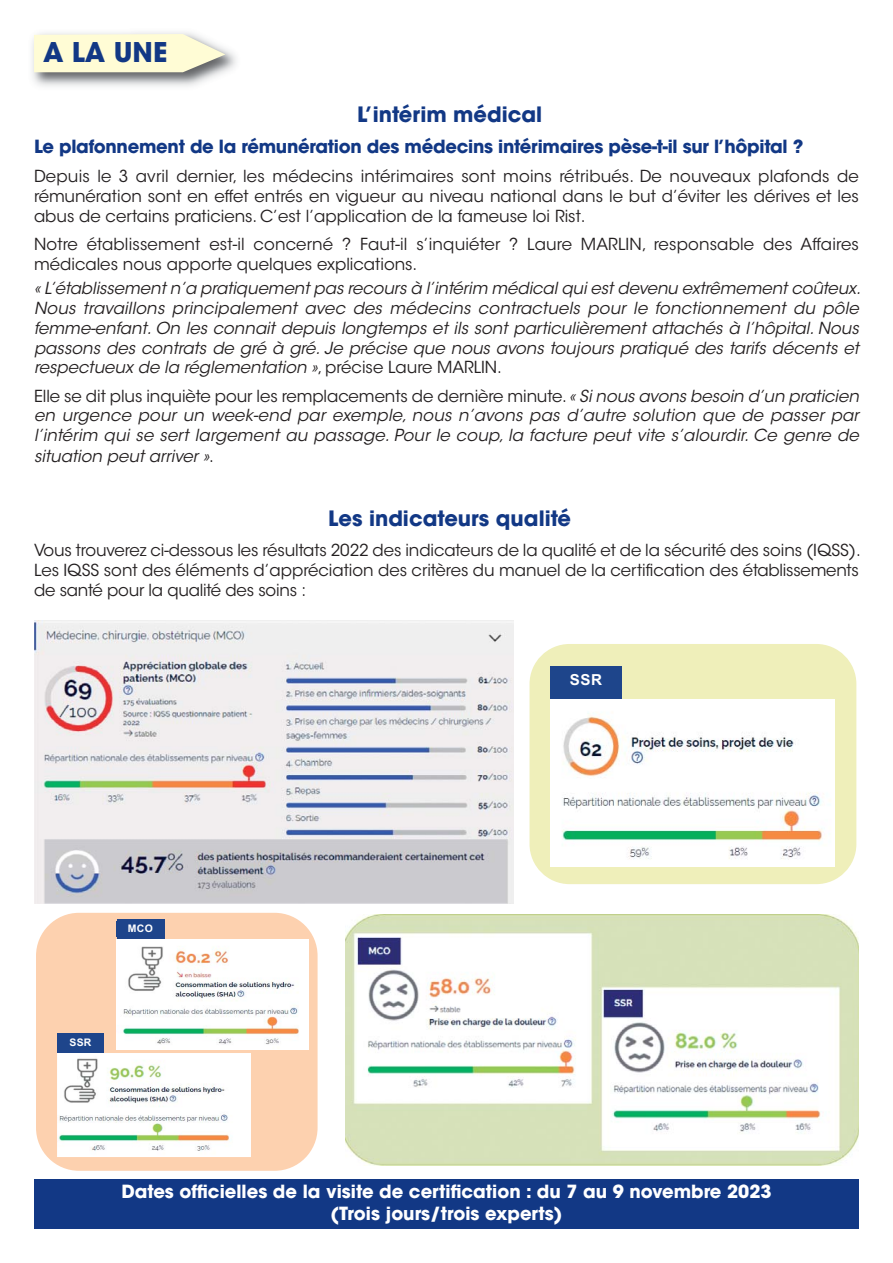
<style>
.page{position:relative;width:893px;height:1263px;background:#fff}
.page>*{position:absolute;margin:0;border:0;box-sizing:border-box;transform-origin:0 0}
.t1{font:700 27px "ITC Avant Garde Std";color:#123885}
.t2{font:700 21px "ITC Avant Garde Std";color:#123885}
.t3{font:700 18px/21.8px "ITC Avant Garde Std";color:#fff;text-align:center}
.t4{font:700 18px "ITC Avant Garde Std";letter-spacing:-.015em;color:#123885}
.t5{font:italic 16.5px/19.8px "ITC Avant Garde Std";color:#231f20}
.t6{font:16.5px/19.8px "ITC Avant Garde Std";color:#231f20;text-align:justify}
.t7{font:700 15.15px "Arial";color:#fff}
.t8{font:700 10.5px "Arial";letter-spacing:.03em;color:#fff}
.s1{font-style:normal}
</style>
<div class="page">
<img style="left:32px;top:32px;width:204px;height:55px">
<svg style="left:34px;top:34px;width:191px;height:38px;background:#f8f5d3"></svg>
<div style="left:34px;top:1180px;width:825px;height:49px;background:#123885"></div>
<img style="left:34px;top:620px;width:479px;height:283px">
<img style="left:346px;top:915px;width:513px;height:250px">
<div style="left:36px;top:913px;width:282px;height:258px;background:#fdd1af;border-radius:43px"></div>
<div style="left:117px;top:919px;width:47px;height:20px;background:#1e458b"></div>
<img style="left:117px;top:939px;width:191px;height:110px">
<div style="left:57px;top:1033px;width:47px;height:20px;background:#1e458b"></div>
<img style="left:57px;top:1053px;width:194px;height:104px">
<div style="left:529px;top:644px;width:327px;height:240px;background:#efefba;border-radius:40px"></div>
<div style="left:550px;top:667px;width:71px;height:33px;background:#1e458b"></div>
<img style="left:550px;top:700px;width:284px;height:166px">
<h1 class="t1" style="left:43px;top:42px;width:126px">A LA UNE</h1>
<p class="t2" style="left:357px;top:106px;width:187px">L’intérim médical</p>
<p class="t4" style="left:34px;top:140px;width:771px">Le plafonnement de la rémunération des médecins intérimaires pèse-t-il sur l’hôpital ?</p>
<p class="t6" style="left:34px;top:168px;width:826px">Depuis le 3 avril dernier, les médecins intérimaires sont moins rétribués. De nouveaux plafonds de rémunération sont en effet entrés en vigueur au niveau national dans le but d’éviter les dérives et les abus de certains praticiens. C’est l’application de la fameuse loi Rist.</p>
<p class="t6" style="left:34px;top:236px;width:826px">Notre établissement est-il concerné ? Faut-il s’inquiéter ? Laure MARLIN, responsable des Affaires médicales nous apporte quelques explications.</p>
<p class="t5" style="left:34px;top:280px;width:828px">« L’établissement n’a pratiquement pas recours à l’intérim médical qui est devenu extrêmement coûteux.<br>Nous travaillons principalement avec des médecins contractuels pour le fonctionnement du pôle femme-enfant. On les connait depuis longtemps et ils sont particulièrement attachés à l’hôpital. Nous passons des contrats de gré à gré. Je précise que nous avons toujours pratiqué des tarifs décents et respectueux de la réglementation »<span class="s1">, précise Laure MARLIN.</span></p>
<p class="t5" style="left:34px;top:387px;width:826px;text-align:justify"><span class="s1">Elle se dit plus inquiète pour les remplacements de dernière minute.</span> « Si nous avons besoin d’un praticien en urgence pour un week-end par exemple, nous n’avons pas d’autre solution que de passer par l’intérim qui se sert largement au passage. Pour le coup, la facture peut vite s’alourdir. Ce genre de situation peut arriver »<span class="s1">.</span></p>
<p class="t2" style="left:328px;top:510px;width:244px">Les indicateurs qualité</p>
<p class="t6" style="left:34px;top:542px;width:828px">Vous trouverez ci-dessous les résultats 2022 des indicateurs de la qualité et de la sécurité des soins (IQSS).<br>Les IQSS sont des éléments d’appréciation des critères du manuel de la certification des établissements de santé pour la qualité des soins :</p>
<p class="t7" style="left:570px;top:671px;width:34px">SSR</p>
<p class="t8" style="left:128px;top:922px;width:27px">MCO</p>
<p class="t8" style="left:69px;top:1036px;width:24px">SSR</p>
<p class="t3" style="left:121px;top:1182px;width:652px">Dates officielles de la visite de certification : du 7 au 9 novembre 2023 (Trois jours/trois experts)</p>
</div>
